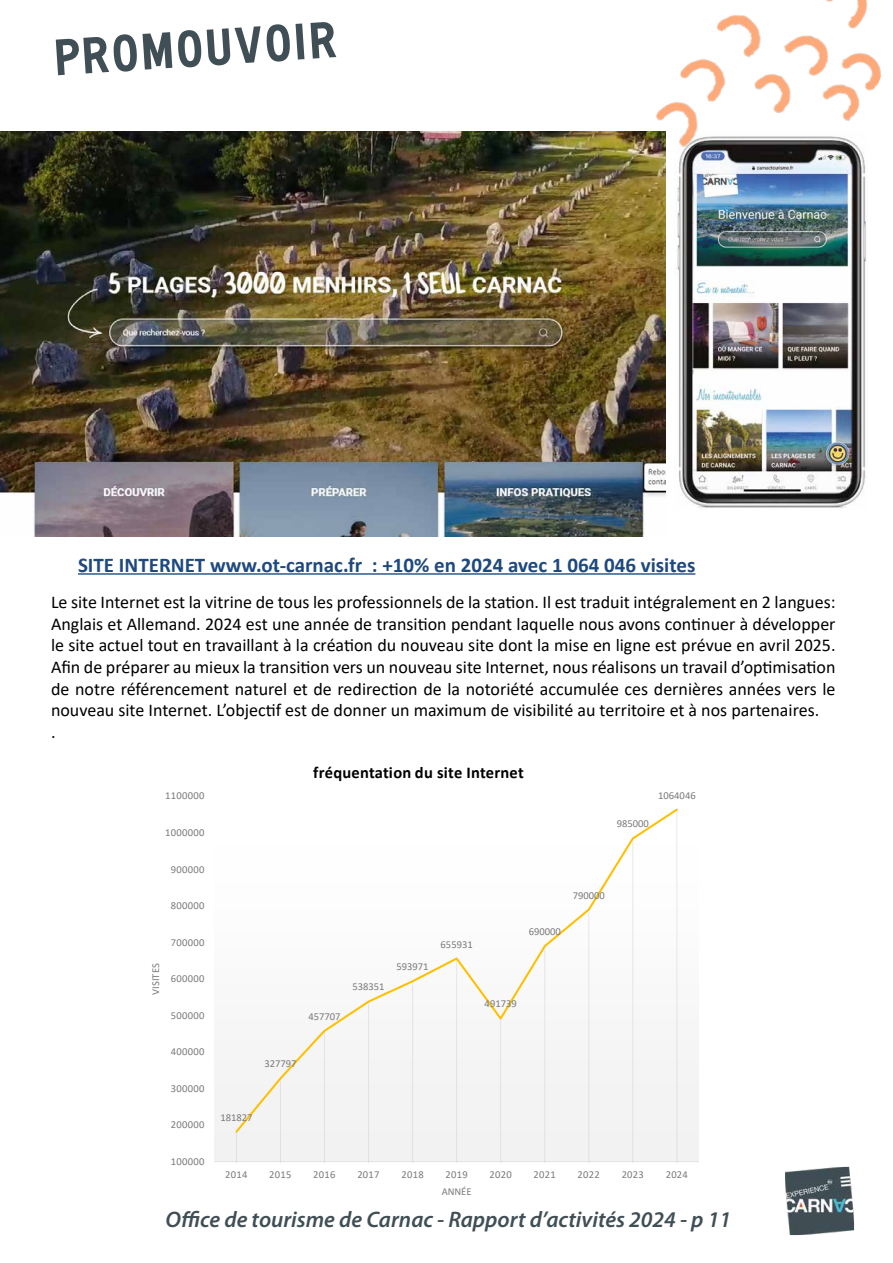
<style>
.page{position:relative;width:893px;height:1263px;background:#fff}
.page>*{position:absolute;margin:0;border:0;box-sizing:border-box;transform-origin:0 0}
.t1{font:700 51px "Playen Sans";color:#404e55}
.t2{font:italic 600 22.5px "Myriad Pro";color:#404e55}
.t3{font:700 21px "Calibri";color:#1f497d}
.t4{font:18px/21.6px "Calibri";color:#000}
.t5{font:700 16.5px "Calibri";letter-spacing:.01em;color:#000}
.t6{font:10.65px "Calibri";color:#7b7b7b}
.t7{font:10.65px "Calibri";letter-spacing:.025em;color:#7b7b7b}
.t8{font:10.5px "Calibri";letter-spacing:.025em;color:#7b7b7b}
.t9{font:10.5px "Calibri";color:#7b7b7b}
</style>
<div class="page">
<img style="left:786px;top:1168px;width:67px;height:66px">
<div style="left:784px;top:1166px;width:71px;height:70px;border:1px solid #fff"></div>
<hr style="left:78px;top:573px;width:617px;height:2px;background:#1f497d">
<img style="left:0;top:132px;width:665px;height:404px">
<img style="left:677px;top:204px;width:189px;height:304px">
<div style="left:214px;top:796px;width:485px;height:365px;background:#f4f4f4"></div>
<hr style="left:214px;top:1161px;width:485px;height:1px;background:#e3e3e3">
<svg style="left:234px;top:807px;width:446px;height:326px"></svg>
<hr style="left:236px;top:1132px;width:1px;height:30px;background:#e1e1e1">
<hr style="left:280px;top:1078px;width:1px;height:84px;background:#e2e2e2">
<hr style="left:324px;top:1031px;width:1px;height:131px;background:#e2e1e1">
<hr style="left:368px;top:1001px;width:1px;height:161px;background:#e4e3e3">
<hr style="left:412px;top:981px;width:1px;height:181px;background:#e4e4e4">
<hr style="left:456px;top:958px;width:1px;height:204px;background:#e4e4e4">
<hr style="left:500px;top:1018px;width:1px;height:144px;background:#e4e3e3">
<hr style="left:544px;top:946px;width:1px;height:216px;background:#e8e8e8">
<hr style="left:588px;top:909px;width:1px;height:253px;background:#e9e9e9">
<hr style="left:632px;top:838px;width:1px;height:324px;background:#ebebeb">
<hr style="left:676px;top:810px;width:1px;height:352px;background:#ececec">
<img style="left:649px;top:0;width:233px;height:204px">
<h1 class="t1" style="left:52px;top:31px;width:284px;rotate:-4deg">PROMOUVOIR</h1>
<p class="t3" style="left:78px;top:550px;width:619px">SITE INTERNET www.ot-carnac.fr : +10% en 2024 avec 1 064 046 visites</p>
<p class="t4" style="left:51px;top:591px;width:786px">Le site Internet est la vitrine de tous les professionnels de la station. Il est traduit intégralement en 2 langues:<br>Anglais et Allemand. 2024 est une année de transition pendant laquelle nous avons continuer à développer le site actuel tout en travaillant à la création du nouveau site dont la mise en ligne est prévue en avril 2025.<br>Afin de préparer au mieux la transition vers un nouveau site Internet, nous réalisons un travail d’optimisation de notre référencement naturel et de redirection de la notoriété accumulée ces dernières années vers le nouveau site Internet. L’objectif est de donner un maximum de visibilité au territoire et à nos partenaires.<br>.</p>
<p class="t8" style="left:165px;top:789px;width:41px">1100000</p>
<p class="t7" style="left:165px;top:825px;width:41px">1000000</p>
<p class="t8" style="left:171px;top:862px;width:35px">900000</p>
<p class="t6" style="left:171px;top:898px;width:35px">800000</p>
<p class="t6" style="left:148px;top:995px;width:33px;rotate:-90deg">VISITES</p>
<p class="t8" style="left:171px;top:935px;width:35px">700000</p>
<p class="t8" style="left:171px;top:971px;width:35px">600000</p>
<p class="t8" style="left:171px;top:1008px;width:35px">500000</p>
<p class="t8" style="left:171px;top:1044px;width:35px">400000</p>
<p class="t6" style="left:171px;top:1081px;width:35px">300000</p>
<p class="t8" style="left:171px;top:1117px;width:35px">200000</p>
<p class="t6" style="left:171px;top:1154px;width:35px">100000</p>
<p class="t5" style="left:313px;top:761px;width:212px">fréquentation du site Internet</p>
<p class="t6" style="left:617px;top:816px;width:34px">985000</p>
<p class="t9" style="left:658px;top:788px;width:39px">1064046</p>
<p class="t6" style="left:308px;top:1009px;width:34px">457707</p>
<p class="t8" style="left:352px;top:980px;width:34px">538351</p>
<p class="t8" style="left:397px;top:959px;width:34px">593971</p>
<p class="t8" style="left:441px;top:937px;width:34px">655931</p>
<p class="t6" style="left:529px;top:924px;width:34px">690000</p>
<p class="t8" style="left:573px;top:888px;width:34px">790000</p>
<p class="t6" style="left:485px;top:996px;width:34px">491739</p>
<p class="t8" style="left:264px;top:1056px;width:34px">327797</p>
<p class="t8" style="left:220px;top:1110px;width:34px">181827</p>
<p class="t8" style="left:225px;top:1167px;width:24px">2014</p>
<p class="t8" style="left:269px;top:1167px;width:24px">2015</p>
<p class="t8" style="left:313px;top:1167px;width:24px">2016</p>
<p class="t8" style="left:357px;top:1167px;width:24px">2017</p>
<p class="t8" style="left:401px;top:1167px;width:24px">2018</p>
<p class="t8" style="left:445px;top:1167px;width:24px">2019</p>
<p class="t8" style="left:489px;top:1167px;width:24px">2020</p>
<p class="t8" style="left:533px;top:1167px;width:24px">2021</p>
<p class="t8" style="left:578px;top:1167px;width:24px">2022</p>
<p class="t8" style="left:622px;top:1167px;width:24px">2023</p>
<p class="t8" style="left:666px;top:1167px;width:24px">2024</p>
<p class="t8" style="left:442px;top:1184px;width:31px">ANNÉE</p>
<p class="t2" style="left:166px;top:1205px;width:567px">Office de tourisme de Carnac - Rapport d’activités 2024 - p 11</p>
</div>
